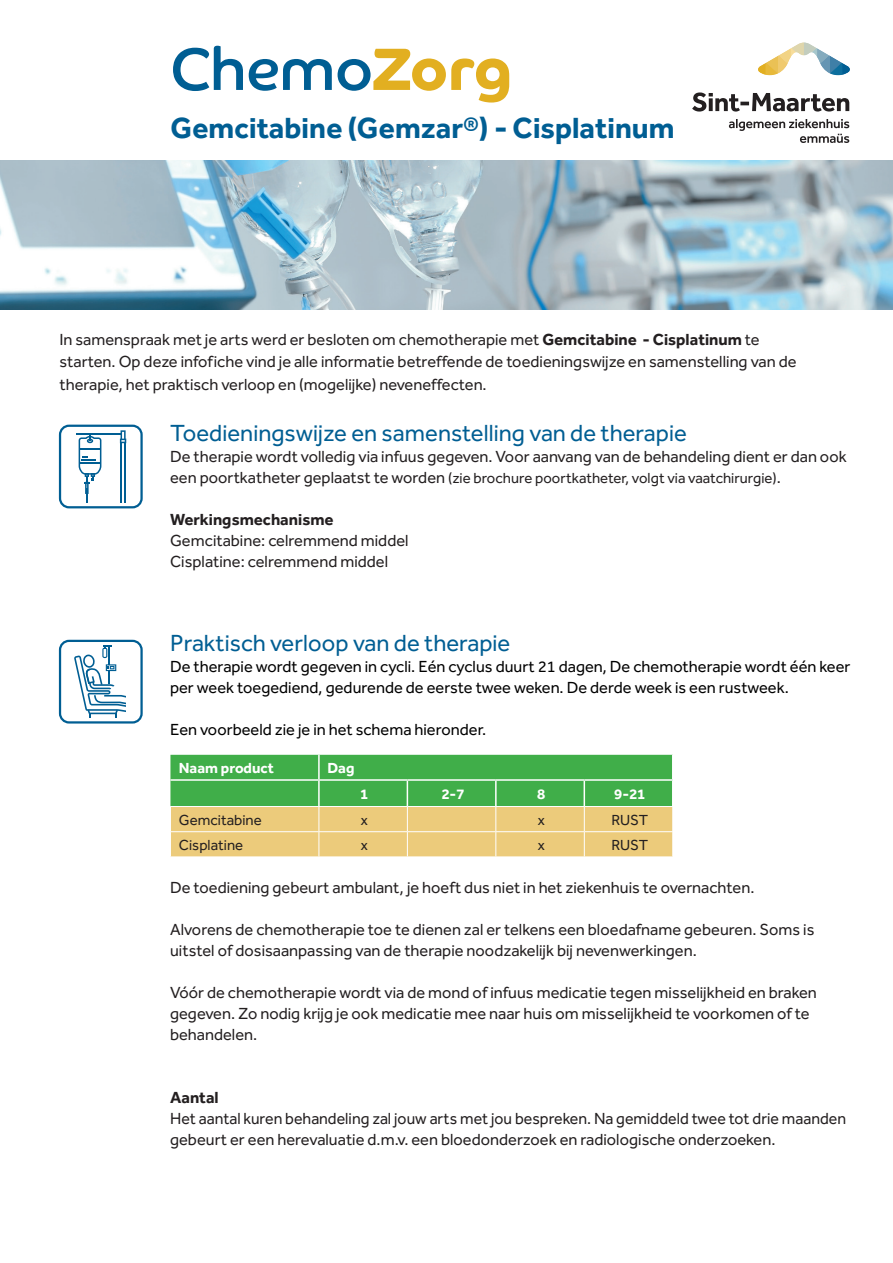
<style>
.page{position:relative;width:893px;height:1263px;background:#fff}
.page>*{position:absolute;margin:0;border:0;box-sizing:border-box;transform-origin:0 0}
.t1{font:60px "Co Headline";color:#005e93}
.t2{font:700 30px "Effra CC";color:#005e93}
.t3{font:24px "Effra CC";color:#005e93}
.t4{font:16.5px/21px "Effra CC";color:#231f20}
.t5{font:16.5px/21px "Effra CC";color:#000}
.t6{font:700 16.5px "Effra CC";color:#231f20}
.t7{font:15px "Effra CC";color:#231f20}
.t8{font:700 15px "Effra CC";color:#fff}
.s1{font-weight:700;color:#e2af21}
.s2{font-weight:700}
.s3{font-size:16.5px}
</style>
<div class="page">
<img style="left:0;top:161px;width:893px;height:148px">
<div style="left:59px;top:425px;width:84px;height:83px;border:2px solid #005e93;border-radius:9px"></div>
<hr style="left:124px;top:442px;width:2px;height:61px;background:#005e93">
<hr style="left:121px;top:442px;width:1px;height:61px;background:#005e93">
<svg style="left:120px;top:430px;width:6px;height:13px"></svg>
<hr style="left:76px;top:433px;width:45px;height:2px;background:#005e93">
<svg style="left:79px;top:435px;width:22px;height:68px"></svg>
<svg style="left:170px;top:755px;width:503px;height:101px;background:#99bf68"></svg>
<svg style="left:74px;top:645px;width:66px;height:73px"></svg>
<div style="left:126px;top:687px;width:22px;height:32px;background:#fff"></div>
<div style="left:59px;top:640px;width:84px;height:83px;border:2px solid #005e93;border-radius:9px"></div>
<svg style="left:729px;top:119px;width:120px;height:24px"></svg>
<svg style="left:692px;top:92px;width:157px;height:20px"></svg>
<svg style="left:758px;top:43px;width:92px;height:32px"></svg>
<h1 class="t1" style="left:170px;top:34px;width:343px">Chemo<span class="s1">Zorg</span></h1>
<h2 class="t2" style="left:170px;top:108px;width:506px">Gemcitabine (Gemzar®) - Cisplatinum</h2>
<p class="t4" style="left:60px;top:330px;width:739px;line-height:22.5px">In samenspraak met je arts werd er besloten om chemotherapie met <span class="s2">Gemcitabine - Cisplatinum</span> te starten. Op deze infofiche vind je alle informatie betreffende de toedieningswijze en samenstelling van de therapie, het praktisch verloop en (mogelijke) neveneffecten.</p>
<h3 class="t3" style="left:170px;top:419px;width:518px">Toedieningswijze en samenstelling van de therapie</h3>
<p class="t4" style="left:170px;top:448px;width:678px">De therapie wordt volledig via infuus gegeven. Voor aanvang van de behandeling dient er dan ook</p>
<p class="t7" style="left:170px;top:469px;width:612px"><span class="s3">een poortkatheter geplaatst te worden</span> (zie brochure poortkatheter, volgt via vaatchirurgie)<span class="s3">.</span></p>
<p class="t6" style="left:170px;top:509px;width:165px">Werkingsmechanisme</p>
<p class="t4" style="left:170px;top:532px;width:240px">Gemcitabine: celremmend middel<br>Cisplatine: celremmend middel</p>
<h3 class="t3" style="left:170px;top:629px;width:342px">Praktisch verloop van de therapie</h3>
<p class="t5" style="left:170px;top:658px;width:682px">De therapie wordt gegeven in cycli. Eén cyclus duurt 21 dagen, De chemotherapie wordt één keer per week toegediend, gedurende de eerste twee weken. De derde week is een rustweek.</p>
<p class="t5" style="left:170px;top:721px;width:318px">Een voorbeeld zie je in het schema hieronder.</p>
<p class="t8" style="left:179px;top:758px;width:97px">Naam product</p>
<p class="t8" style="left:327px;top:758px;width:29px">Dag</p>
<p class="t8" style="left:360px;top:784px;width:10px">1</p>
<p class="t8" style="left:441px;top:784px;width:25px">2-7</p>
<p class="t8" style="left:537px;top:784px;width:10px">8</p>
<p class="t8" style="left:614px;top:784px;width:33px">9-21</p>
<p class="t7" style="left:179px;top:811px;width:84px">Gemcitabine</p>
<p class="t7" style="left:361px;top:811px;width:9px">x</p>
<p class="t7" style="left:538px;top:811px;width:9px">x</p>
<p class="t7" style="left:611px;top:811px;width:38px">RUST</p>
<p class="t7" style="left:179px;top:836px;width:66px">Cisplatine</p>
<p class="t7" style="left:361px;top:836px;width:9px">x</p>
<p class="t7" style="left:538px;top:836px;width:9px">x</p>
<p class="t7" style="left:611px;top:836px;width:38px">RUST</p>
<p class="t4" style="left:170px;top:879px;width:586px">De toediening gebeurt ambulant, je hoeft dus niet in het ziekenhuis te overnachten.</p>
<p class="t4" style="left:170px;top:921px;width:646px">Alvorens de chemotherapie toe te dienen zal er telkens een bloedafname gebeuren. Soms is uitstel of dosisaanpassing van de therapie noodzakelijk bij nevenwerkingen.</p>
<p class="t4" style="left:170px;top:984px;width:648px">Vóór de chemotherapie wordt via de mond of infuus medicatie tegen misselijkheid en braken gegeven. Zo nodig krijg je ook medicatie mee naar huis om misselijkheid te voorkomen of te behandelen.</p>
<p class="t6" style="left:170px;top:1087px;width:50px">Aantal</p>
<p class="t4" style="left:170px;top:1110px;width:677px">Het aantal kuren behandeling zal jouw arts met jou bespreken. Na gemiddeld twee tot drie maanden gebeurt er een herevaluatie d.m.v. een bloedonderzoek en radiologische onderzoeken.</p>
</div>
